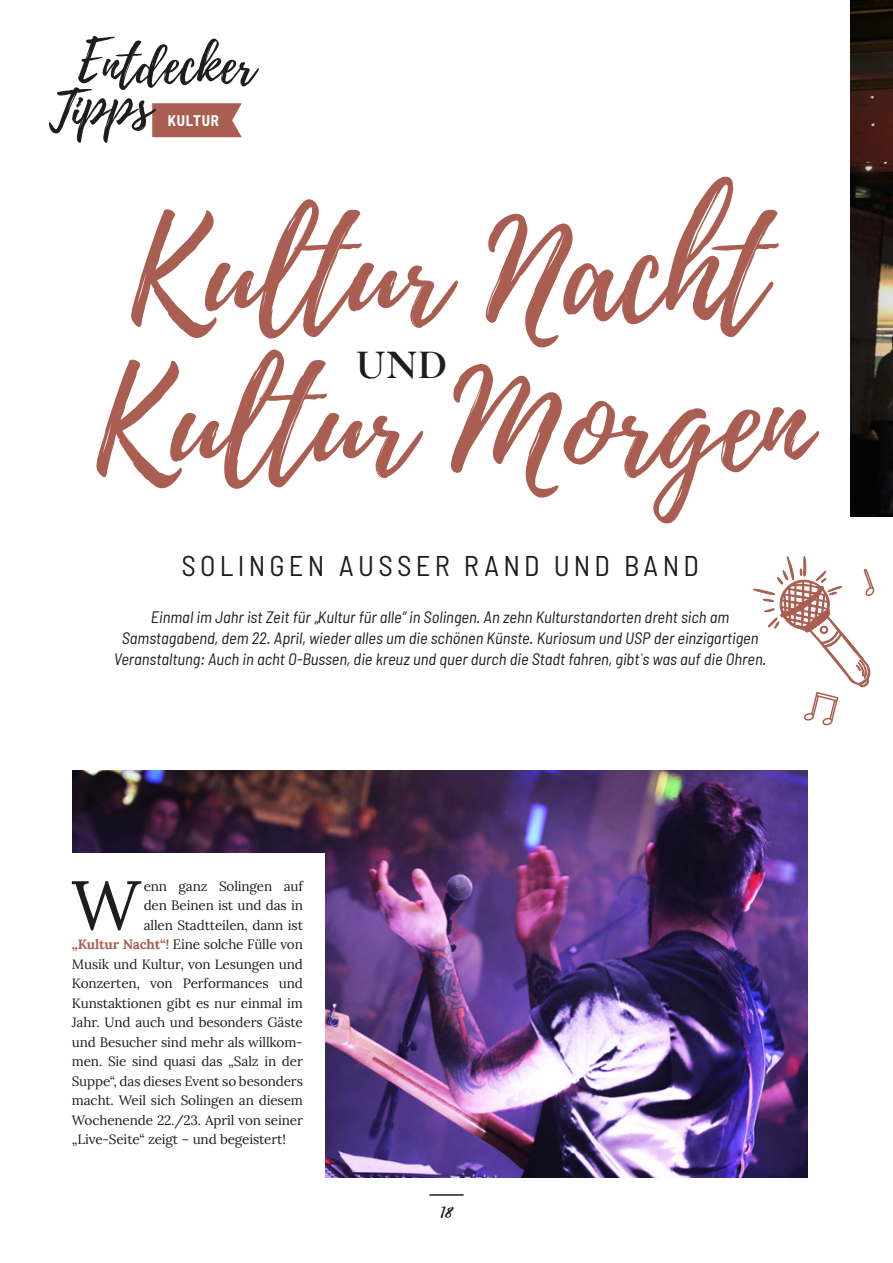
<style>
.page{position:relative;width:893px;height:1263px;background:#fff}
.page>*{position:absolute;margin:0;border:0;box-sizing:border-box;transform-origin:0 0}
.t1{font:135.15px "Playlist Script";color:#a95e51}
.t2{font:69.15px "Lora";color:#1d1d1b}
.t3{font:52.5px/40.5px "Playlist Script";color:#1d1d1b}
.t4{font:700 42px "Cormorant";color:#1d1d1b}
.t5{font:semi-condensed 28.5px "Barlow";letter-spacing:.15em;color:#1d1d1b}
.t6{font:18px "Playlist Script";color:#1d1d1b}
.t7{font:italic semi-condensed 16.5px/21px "Barlow";color:#1d1d1b;text-align:center}
.t8{font:700 semi-condensed 15px "Barlow";letter-spacing:.05em;color:#fff}
.t9{font:13.5px "Lora";letter-spacing:-.01em;color:#1d1d1b}
.s1{font-weight:700;color:#a95e51}
</style>
<div class="page">
<hr style="left:429px;top:1194px;width:35px;height:2px;background:#1d1d1b">
<img style="left:72px;top:771px;width:736px;height:407px">
<svg style="left:152px;top:103px;width:90px;height:34px;background:#ae685c"></svg>
<img style="left:850px;top:0;width:43px;height:517px">
<div style="left:46px;top:853px;width:279px;height:325px;background:#fff"></div>
<svg style="left:753px;top:556px;width:122px;height:170px"></svg>
<h3 class="t3" style="left:49px;top:47px;width:208px;text-indent:29px">Entdecker<br>Tipps</h3>
<h1 class="t1" style="left:127px;top:177px;width:639px">Kultur Nacht</h1>
<p class="t8" style="left:168px;top:111px;width:53px">KULTUR</p>
<h1 class="t1" style="left:93px;top:327px;width:718px">Kultur Morgen</h1>
<h3 class="t4" style="left:356px;top:339px;width:93px">UND</h3>
<h3 class="t5" style="left:181px;top:548px;width:519px">SOLINGEN AUSSER RAND UND BAND</h3>
<p class="t7" style="left:114px;top:606px;width:654px">Einmal im Jahr ist Zeit für „Kultur für alle“ in Solingen. An zehn Kulturstandorten dreht sich am<br>Samstagabend, dem 22. April, wieder alles um die schönen Künste. Kuriosum und USP der einzigartigen<br>Veranstaltung: Auch in acht O-Bussen, die kreuz und quer durch die Stadt fahren, gibt`s was auf die Ohren.</p>
<h2 class="t2" style="left:71px;top:853px;width:70px">W</h2>
<p class="t9" style="left:144px;top:876px;width:161px">enn ganz Solingen auf</p>
<p class="t9" style="left:144px;top:895px;width:161px">den Beinen ist und das in</p>
<p class="t9" style="left:144px;top:915px;width:161px">allen Stadtteilen, dann ist</p>
<p class="t9" style="left:72px;top:934px;width:233px"><span class="s1">„Kultur Nacht“!</span> Eine solche Fülle von</p>
<p class="t9" style="left:72px;top:954px;width:233px">Musik und Kultur, von Lesungen und</p>
<p class="t9" style="left:72px;top:973px;width:233px">Konzerten, von Performances und</p>
<p class="t9" style="left:72px;top:992px;width:232px">Kunstaktionen gibt es nur einmal im</p>
<p class="t9" style="left:72px;top:1012px;width:233px">Jahr. Und auch und besonders Gäste</p>
<p class="t9" style="left:72px;top:1031px;width:233px">und Besucher sind mehr als willkom-</p>
<p class="t9" style="left:72px;top:1051px;width:233px">men. Sie sind quasi das „Salz in der</p>
<p class="t9" style="left:72px;top:1070px;width:233px">Suppe“, das dieses Event so besonders</p>
<p class="t9" style="left:72px;top:1090px;width:233px">macht. Weil sich Solingen an diesem</p>
<p class="t9" style="left:72px;top:1109px;width:233px">Wochenende 22./23. April von seiner</p>
<p class="t9" style="left:72px;top:1129px;width:216px">„Live-Seite“ zeigt – und begeistert!</p>
<h3 class="t6" style="left:440px;top:1197px;width:14px">18</h3>
</div>
